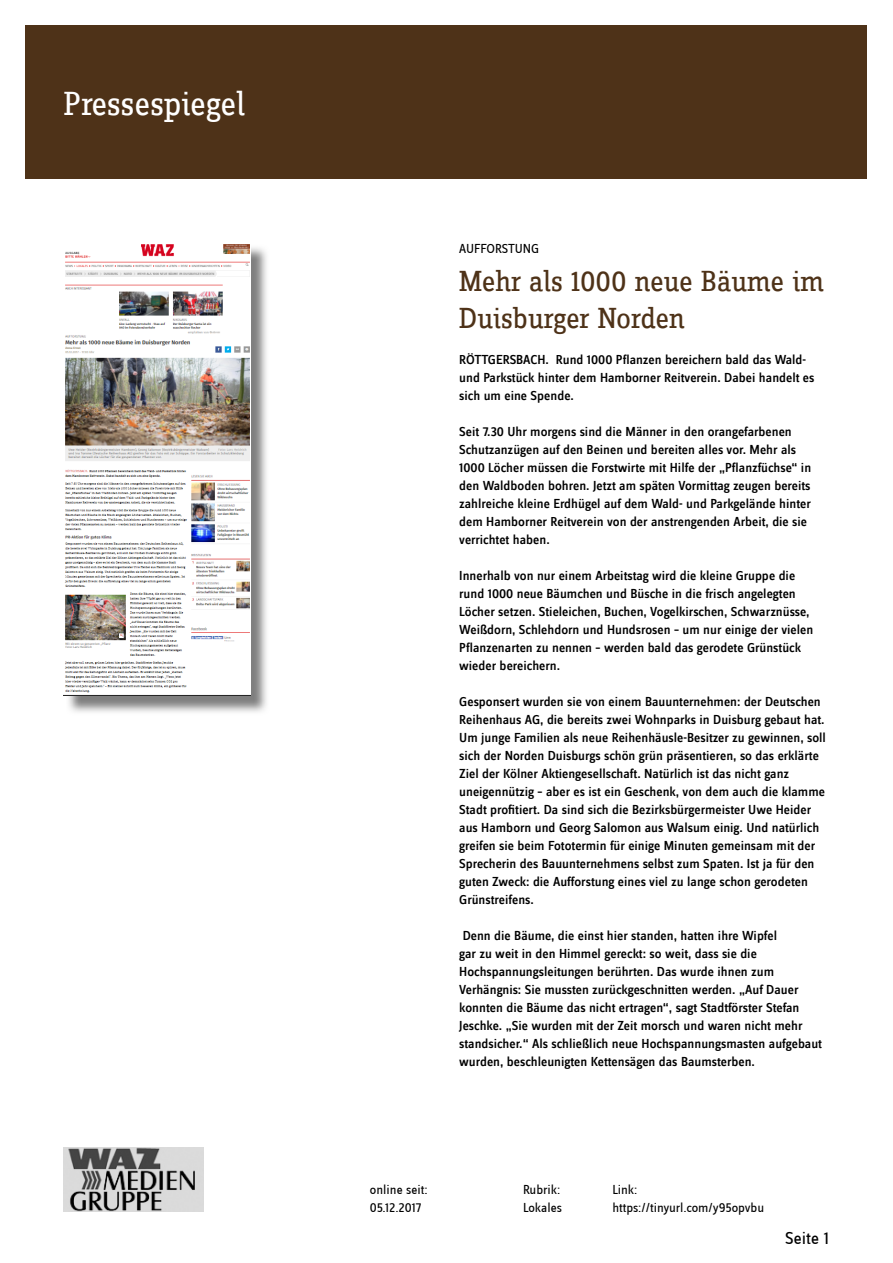
<style>
.page{position:relative;width:893px;height:1263px;background:#fff}
.page>*{position:absolute;margin:0;border:0;box-sizing:border-box;transform-origin:0 0}
.t1{font:34.5px "Zine Slab Dis";color:#fff}
.t2{font:30px/37.5px "Zine Slab Dis";letter-spacing:-.005em;color:#4e3218}
.t3{font:18px "Zine Sans Dis";color:#000}
.t4{font:500 13.5px/18px "Zine Sans Dis";color:#000}
.t5{font:13.5px/18px "Zine Sans Dis";color:#000}
</style>
<div class="page">
<div style="left:26px;top:26px;width:841px;height:153px;background:#4e3218"></div>
<img style="left:64px;top:1147px;width:140px;height:65px">
<img style="left:68px;top:247px;width:199px;height:465px">
<img style="left:64px;top:244px;width:187px;height:452px">
<h1 class="t1" style="left:64px;top:87px;width:183px">Pressespiegel</h1>
<p class="t5" style="left:459px;top:241px;width:82px">AUFFORSTUNG</p>
<h2 class="t2" style="left:459px;top:264px;width:366px">Mehr als 1000 neue Bäume im<br>Duisburger Norden</h2>
<p class="t4" style="left:459px;top:352px;width:357px">RÖTTGERSBACH. Rund 1000 Pflanzen bereichern bald das Wald&shy;und Parkstück hinter dem Hamborner Reitverein. Dabei handelt es sich um eine Spende.</p>
<p class="t4" style="left:459px;top:424px;width:353px">Seit 7.30 Uhr morgens sind die Männer in den orangefarbenen Schutzanzügen auf den Beinen und bereiten alles vor. Mehr als 1000 Löcher müssen die Forstwirte mit Hilfe der „Pflanzfüchse“ in den Waldboden bohren. Jetzt am späten Vormittag zeugen bereits zahlreiche kleine Erdhügel auf dem Wald- und Parkgelände hinter dem Hamborner Reitverein von der anstrengenden Arbeit, die sie verrichtet haben.</p>
<p class="t4" style="left:459px;top:568px;width:356px">Innerhalb von nur einem Arbeitstag wird die kleine Gruppe die rund 1000 neue Bäumchen und Büsche in die frisch angelegten Löcher setzen. Stieleichen, Buchen, Vogelkirschen, Schwarznüsse, Weißdorn, Schlehdorn und Hundsrosen – um nur einige der vielen Pflanzenarten zu nennen – werden bald das gerodete Grünstück wieder bereichern.</p>
<p class="t4" style="left:459px;top:693px;width:368px">Gesponsert wurden sie von einem Bauunternehmen: der Deutschen Reihenhaus AG, die bereits zwei Wohnparks in Duisburg gebaut hat.<br>Um junge Familien als neue Reihenhäusle-Besitzer zu gewinnen, soll sich der Norden Duisburgs schön grün präsentieren, so das erklärte Ziel der Kölner Aktiengesellschaft. Natürlich ist das nicht ganz uneigennützig – aber es ist ein Geschenk, von dem auch die klamme Stadt profitiert. Da sind sich die Bezirksbürgermeister Uwe Heider aus Hamborn und Georg Salomon aus Walsum einig. Und natürlich greifen sie beim Fototermin für einige Minuten gemeinsam mit der Sprecherin des Bauunternehmens selbst zum Spaten. Ist ja für den guten Zweck: die Aufforstung eines viel zu lange schon gerodeten Grünstreifens.</p>
<p class="t4" style="left:459px;top:927px;width:364px">Denn die Bäume, die einst hier standen, hatten ihre Wipfel<br>gar zu weit in den Himmel gereckt: so weit, dass sie die Hochspannungsleitungen berührten. Das wurde ihnen zum Verhängnis: Sie mussten zurückgeschnitten werden. „Auf Dauer konnten die Bäume das nicht ertragen“, sagt Stadtförster Stefan Jeschke. „Sie wurden mit der Zeit morsch und waren nicht mehr standsicher.“ Als schließlich neue Hochspannungsmasten aufgebaut wurden, beschleunigten Kettensägen das Baumsterben.</p>
<p class="t5" style="left:370px;top:1181px;width:59px">online seit:<br>05.12.2017</p>
<p class="t5" style="left:523px;top:1181px;width:41px">Rubrik:<br>Lokales</p>
<p class="t5" style="left:612px;top:1181px;width:153px">Link: https://tinyurl.com/y95opvbu</p>
<h3 class="t3" style="left:785px;top:1229px;width:45px">Seite 1</h3>
</div>
